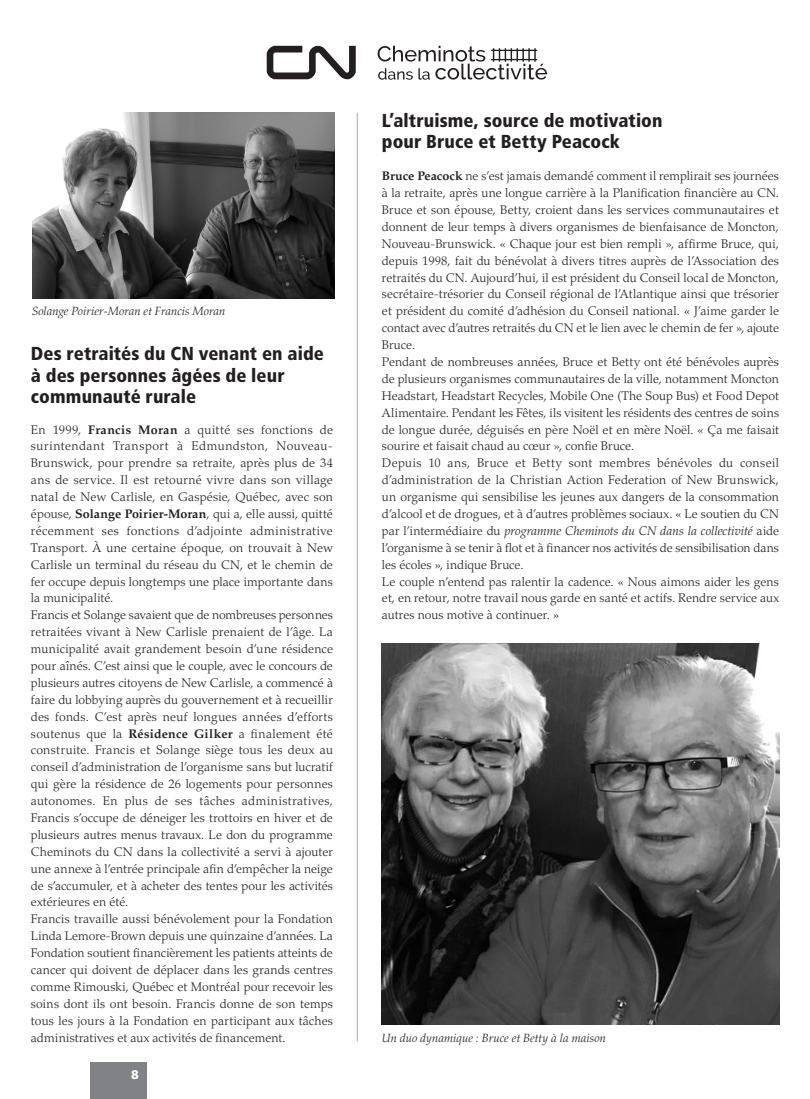
<style>
.page{position:relative;width:810px;height:1099px;background:#fff}
.page>*{position:absolute;margin:0;border:0;box-sizing:border-box;transform-origin:0 0}
.Subhead{font:900 condensed 18.75px/21.2px "Frutiger LT Std";letter-spacing:.005em;color:#231f20}
.Regular_Text{font:300 12.5px/16.9px "Palatino LT Std";color:#231f20;text-align:justify}
.t1{font:900 12.5px "Frutiger LT Std";color:#fff}
.Photo_caption{font:italic 300 11.88px "Palatino LT Std";letter-spacing:.01em;color:#231f20}
.s1{font-weight:700}
.s2{font-style:italic}
</style>
<div class="page">
<div style="left:90px;top:1061px;width:57px;height:37px;background:#808285"></div>
<hr style="left:357px;top:112px;width:1px;height:929px;background:#a8a9ad">
<img style="left:32px;top:112px;width:302px;height:186px">
<img style="left:382px;top:643px;width:397px;height:381px">
<svg style="left:267px;top:45px;width:89px;height:34px"></svg>
<svg style="left:378px;top:46px;width:169px;height:34px"></svg>
<p class="Photo_caption" style="left:32px;top:304px;width:195px">Solange Poirier-Moran et Francis Moran</p>
<p class="Subhead" style="left:31px;top:343px;width:294px">Des retraités du CN venant en aide à des personnes âgées de leur communauté rurale</p>
<p class="Regular_Text" style="left:31px;top:421px;width:304px">En 1999, <span class="s1">Francis Moran</span> a quitté ses fonctions de surintendant Transport à Edmundston, Nouveau-Brunswick, pour prendre sa retraite, après plus de 34 ans de service. Il est retourné vivre dans son village natal de New Carlisle, en Gaspésie, Québec, avec son épouse, <span class="s1">Solange Poirier-Moran</span>, qui a, elle aussi, quitté récemment ses fonctions d’adjointe administrative Transport. À une certaine époque, on trouvait à New Carlisle un terminal du réseau du CN, et le chemin de fer occupe depuis longtemps une place importante dans la municipalité.</p>
<p class="Regular_Text" style="left:31px;top:606px;width:304px">Francis et Solange savaient que de nombreuses personnes retraitées vivant à New Carlisle prenaient de l’âge. La municipalité avait grandement besoin d’une résidence pour aînés. C’est ainsi que le couple, avec le concours de plusieurs autres citoyens de New Carlisle, a commencé à faire du lobbying auprès du gouvernement et à recueillir des fonds. C’est après neuf longues années d’efforts soutenus que la <span class="s1">Résidence Gilker</span> a finalement été construite. Francis et Solange siège tous les deux au conseil d’administration de l’organisme sans but lucratif qui gère la résidence de 26 logements pour personnes autonomes. En plus de ses tâches administratives, Francis s’occupe de déneiger les trottoirs en hiver et de plusieurs autres menus travaux. Le don du programme Cheminots du CN dans la collectivité a servi à ajouter une annexe à l’entrée principale afin d’empêcher la neige de s’accumuler, et à acheter des tentes pour les activités extérieures en été.</p>
<p class="Regular_Text" style="left:31px;top:910px;width:304px">Francis travaille aussi bénévolement pour la Fondation Linda Lemore-Brown depuis une quinzaine d’années. La Fondation soutient financièrement les patients atteints de cancer qui doivent de déplacer dans les grands centres comme Rimouski, Québec et Montréal pour recevoir les soins dont ils ont besoin. Francis donne de son temps tous les jours à la Fondation en participant aux tâches administratives et aux activités de financement.</p>
<p class="t1" style="left:131px;top:1066px;width:9px">8</p>
<p class="Subhead" style="left:382px;top:109px;width:282px">L’altruisme, source de motivation pour Bruce et Betty Peacock</p>
<p class="Regular_Text" style="left:382px;top:168px;width:399px"><span class="s1">Bruce Peacock</span> ne s’est jamais demandé comment il remplirait ses journées à la retraite, après une longue carrière à la Planification financière au CN.<br>Bruce et son épouse, Betty, croient dans les services communautaires et donnent de leur temps à divers organismes de bienfaisance de Moncton, Nouveau-Brunswick. « Chaque jour est bien rempli », affirme Bruce, qui, depuis 1998, fait du bénévolat à divers titres auprès de l’Association des retraités du CN. Aujourd’hui, il est président du Conseil local de Moncton, secrétaire-trésorier du Conseil régional de l’Atlantique ainsi que trésorier et président du comité d’adhésion du Conseil national. « J’aime garder le contact avec d’autres retraités du CN et le lien avec le chemin de fer », ajoute Bruce.</p>
<p class="Regular_Text" style="left:382px;top:353px;width:399px">Pendant de nombreuses années, Bruce et Betty ont été bénévoles auprès de plusieurs organismes communautaires de la ville, notamment Moncton Headstart, Headstart Recycles, Mobile One (The Soup Bus) et Food Depot Alimentaire. Pendant les Fêtes, ils visitent les résidents des centres de soins de longue durée, déguisés en père Noël et en mère Noël. « Ça me faisait sourire et faisait chaud au cœur », confie Bruce.</p>
<p class="Regular_Text" style="left:382px;top:454px;width:399px">Depuis 10 ans, Bruce et Betty sont membres bénévoles du conseil d’administration de la Christian Action Federation of New Brunswick, un organisme qui sensibilise les jeunes aux dangers de la consommation d’alcool et de drogues, et à d’autres problèmes sociaux. « Le soutien du CN par l’intermédiaire du <span class="s2">programme Cheminots du CN dans la collectivité</span> aide l’organisme à se tenir à flot et à financer nos activités de sensibilisation dans les écoles », indique Bruce.</p>
<p class="Regular_Text" style="left:382px;top:573px;width:399px">Le couple n’entend pas ralentir la cadence. « Nous aimons aider les gens et, en retour, notre travail nous garde en santé et actifs. Rendre service aux autres nous motive à continuer. »</p>
<p class="Photo_caption" style="left:382px;top:1031px;width:226px">Un duo dynamique : Bruce et Betty à la maison</p>
</div>
